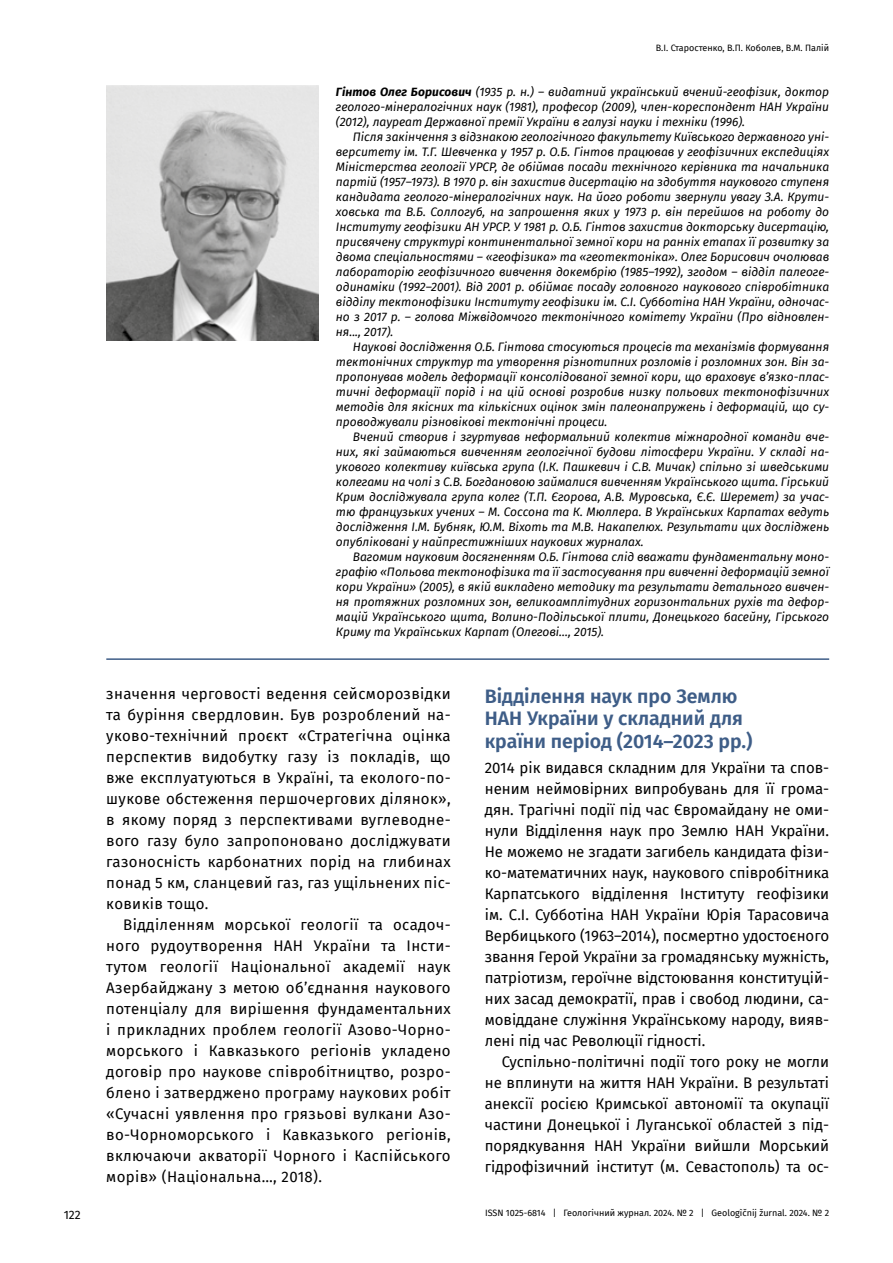
<style>
.page{position:relative;width:893px;height:1263px;background:#fff}
.page>*{position:absolute;margin:0;border:0;box-sizing:border-box;transform-origin:0 0}
.t1{font:600 19.5px/22.5px "Fira Sans";color:#3e5d87}
.t2{font:15px/21px "Fira Sans";color:#000;text-align:justify}
.t3{font:italic 12px/15px "Fira Sans";color:#000;text-align:justify}
.t4{font:12px "Fira Sans";color:#000}
.t5{font:9px "Fira Sans";color:#000}
.s1{font-weight:700}
</style>
<div class="page">
<img style="left:106px;top:85px;width:213px;height:255px">
<hr style="left:106px;top:658px;width:723px;height:2px;background:#3e5d87">
<p class="t5" style="left:656px;top:41px;width:175px">В.І. Старостенко, В.П. Коболев, В.М. Палій</p>
<p class="t3" style="left:336px;top:84px;width:495px"><span class="s1">Гінтов Олег Борисович</span> (1935 р. н.) – видатний український вчений-геофізик, доктор геолого-мінералогічних наук (1981), професор (2009), член-кореспондент НАН України (2012), лауреат Державної премії України в галузі науки і техніки (1996).</p>
<p class="t3" style="left:336px;top:129px;width:495px;text-indent:17px">Після закінчення з відзнакою геологічного факультету Київського державного уні&shy;верситету ім. Т.Г. Шевченка у 1957 р. О.Б. Гінтов працював у геофізичних експедиціях Міністерства геології УРСР, де обіймав посади технічного керівника та начальника партій (1957–1973). В 1970 р. він захистив дисертацію на здобуття наукового ступеня кандидата геолого-мінералогічних наук. На його роботи звернули увагу З.А. Крути&shy;ховська та В.Б. Соллогуб, на запрошення яких у 1973 р. він перейшов на роботу до Інституту геофізики АН УРСР. У 1981 р. О.Б. Гінтов захистив докторську дисертацію, присвячену структурі континентальної земної кори на ранніх етапах її розвитку за двома спеціальностями – «геофізика» та «геотектоніка». Олег Борисович очолював лабораторію геофізичного вивчення докембрію (1985–1992), згодом – відділ палеоге&shy;одинаміки (1992–2001). Від 2001 р. обіймає посаду головного наукового співробітника відділу тектонофізики Інституту геофізики ім. С.І. Субботіна НАН України, одночас&shy;но з 2017 р. – голова Міжвідомчого тектонічного комітету України (Про відновлен&shy;ня..., 2017).</p>
<p class="t3" style="left:336px;top:339px;width:495px;text-indent:17px">Наукові дослідження О.Б. Гінтова стосуються процесів та механізмів формування тектонічних структур та утворення різнотипних розломів і розломних зон. Він за&shy;пропонував модель деформації консолідованої земної кори, що враховує в’язко-плас&shy;тичні деформації порід і на цій основі розробив низку польових тектонофізичних методів для якісних та кількісних оцінок змін палеонапружень і деформацій, що су&shy;проводжували різновікові тектонічні процеси.</p>
<p class="t3" style="left:336px;top:429px;width:495px;text-indent:17px">Вчений створив і згуртував неформальний колектив міжнародної команди вче&shy;них, які займаються вивченням геологічної будови літосфери України. У складі на&shy;укового колективу київська група (І.К. Пашкевич і С.В. Мичак) спільно зі шведськими колегами на чолі з С.В. Богдановою займалися вивченням Українського щита. Гірський Крим досліджувала група колег (Т.П. Єгорова, А.В. Муровська, Є.Є. Шеремет) за учас&shy;тю французьких учених – М. Соссона та К. Мюллера. В Українських Карпатах ведуть дослідження І.М. Бубняк, Ю.М. Віхоть та М.В. Накапелюх. Результати цих досліджень опубліковані у найпрестижніших наукових журналах.</p>
<p class="t3" style="left:336px;top:549px;width:495px;text-indent:17px">Вагомим науковим досягненням О.Б. Гінтова слід вважати фундаментальну моно&shy;графію «Польова тектонофізика та її застосування при вивченні деформацій земної кори України» (2005), в якій викладено методику та результати детального вивчен&shy;ня протяжних розломних зон, великоамплітудних горизонтальних рухів та дефор&shy;мацій Українського щита, Волино-Подільської плити, Донецького басейну, Гірського Криму та Українських Карпат (Олегові…, 2015).</p>
<p class="t2" style="left:106px;top:682px;width:346px">значення черговості ведення сейсморозвідки та буріння свердловин. Був розроблений на&shy;уково-технічний проєкт «Стратегічна оцінка перспектив видобутку газу із покладів, що вже експлуатуються в Україні, та еколого-по&shy;шукове обстеження першочергових ділянок», в якому поряд з перспективами вуглеводне&shy;вого газу було запропоновано досліджувати газоносність карбонатних порід на глибинах понад 5 км, сланцевий газ, газ ущільнених піс&shy;ковиків тощо.</p>
<p class="t2" style="left:106px;top:913px;width:346px;text-indent:17px">Відділенням морської геології та осадоч&shy;ного рудоутворення НАН України та Інсти&shy;тутом геології Національної академії наук Азербайджану з метою об’єднання наукового потенціалу для вирішення фундаментальних і прикладних проблем геології Азово-Чорно&shy;морського і Кавказького регіонів укладено договір про наукове співробітництво, розро&shy;блено і затверджено програму наукових робіт «Сучасні уявлення про грязьові вулкани Азо&shy;во-Чорноморського і Кавказького регіонів, включаючи акваторії Чорного і Каспійського морів» (Національна…, 2018).</p>
<h1 class="t1" style="left:485px;top:684px;width:269px">Відділення наук про Землю<br>НАН України у складний для країни період (2014–2023 рр.)</h1>
<p class="t2" style="left:485px;top:757px;width:346px">2014 рік видався складним для України та спов&shy;неним неймовірних випробувань для її грома&shy;дян. Трагічні події під час Євромайдану не оми&shy;нули Відділення наук про Землю НАН України.<br>Не можемо не згадати загибель кандидата фізи&shy;ко-математичних наук, наукового співробітника Карпатського відділення Інституту геофізики ім. С.І. Субботіна НАН України Юрія Тарасовича Вербицького (1963–2014), посмертно удостоєного звання Герой України за громадянську мужність, патріотизм, героїчне відстоювання конституцій&shy;них засад демократії, прав і свобод людини, са&shy;мовіддане служіння Українському народу, вияв&shy;лені під час Революції гідності.</p>
<p class="t2" style="left:485px;top:1051px;width:346px;text-indent:17px">Суспільно-політичні події того року не могли не вплинути на життя НАН України. В результаті анексії росією Кримської автономії та окупації частини Донецької і Луганської областей з під&shy;порядкування НАН України вийшли Морський гідрофізичний інститут (м. Севастополь) та ос-</p>
<p class="t4" style="left:64px;top:1206px;width:19px">122</p>
<p class="t5" style="left:485px;top:1206px;width:346px">ISSN 1025-6814 | Геологічний журнал. 2024. № 2 | Geologìčnij žurnal. 2024. № 2</p>
</div>
